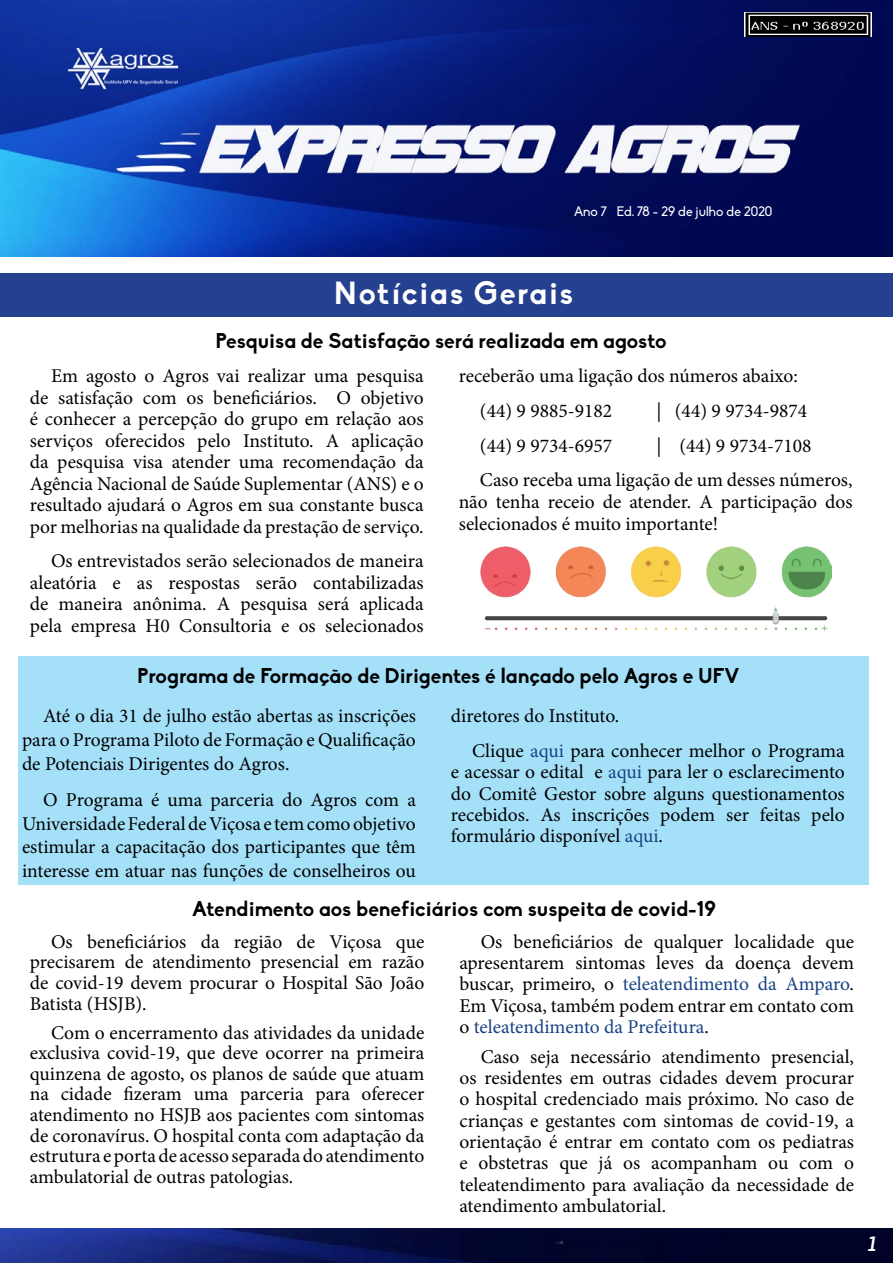
<style>
.page{position:relative;width:893px;height:1263px;background:#fff}
.page>*{position:absolute;margin:0;border:0;box-sizing:border-box;transform-origin:0 0}
.t1{font:700 31.5px "Biko";letter-spacing:.05em;color:#fff}
.t2{font:700 21px "Biko";color:#000}
.t3{font:italic 500 condensed 21px "Akko Pro";color:#fff}
.t4{font:19.5px/21.3px "Minion Pro";color:#000;text-align:justify}
.t5{font:13.5px "Biko";color:#fff}
.s1{color:#184384}
</style>
<div class="page">
<div style="left:18px;top:656px;width:850px;height:228px;background:#a5e0f9"></div>
<img style="left:0;top:1228px;width:893px;height:35px">
<img style="left:0;top:0;width:893px;height:257px">
<img style="left:744px;top:13px;width:128px;height:24px">
<div style="left:0;top:273px;width:893px;height:43px;background:#25408f"></div>
<img style="left:480px;top:547px;width:351px;height:83px">
<p class="t5" style="left:574px;top:204px;width:200px">Ano 7 Ed. 78 - 29 de julho de 2020</p>
<h1 class="t1" style="left:334px;top:274px;width:241px">Notícias Gerais</h1>
<p class="t2" style="left:216px;top:328px;width:453px">Pesquisa de Satisfação será realizada em agosto</p>
<p class="t4" style="left:30px;top:365px;width:395px;text-indent:21px">Em agosto o Agros vai realizar uma pesquisa de satisfação com os beneficiários. O objetivo é conhecer a percepção do grupo em relação aos serviços oferecidos pelo Instituto. A aplicação da pesquisa visa atender uma recomendação da Agência Nacional de Saúde Suplementar (ANS) e o resultado ajudará o Agros em sua constante busca por melhorias na qualidade da prestação de serviço.</p>
<p class="t4" style="left:30px;top:550px;width:395px;text-indent:21px">Os entrevistados serão selecionados de maneira aleatória e as respostas serão contabilizadas de maneira anônima. A pesquisa será aplicada pela empresa H0 Consultoria e os selecionados</p>
<p class="t4" style="left:480px;top:358px;width:320px;line-height:34.8px;text-indent:-21px">receberão uma ligação dos números abaixo: (44) 9 9885-9182</p>
<p class="t4" style="left:656px;top:400px;width:152px">| (44) 9 9734-9874</p>
<p class="t4" style="left:480px;top:428px;width:374px;line-height:34.8px;text-indent:177px">| (44) 9 9734-7108<br>Caso receba uma ligação de um desses números,</p>
<p class="t4" style="left:459px;top:491px;width:395px;line-height:22px">não tenha receio de atender. A participação dos selecionados é muito importante!</p>
<p class="t4" style="left:480px;top:435px;width:134px">(44) 9 9734-6957</p>
<p class="t2" style="left:137px;top:663px;width:604px">Programa de Formação de Dirigentes é lançado pelo Agros e UFV</p>
<p class="t4" style="left:22px;top:704px;width:395px;line-height:23.5px;text-indent:21px">Até o dia 31 de julho estão abertas as inscrições para o Programa Piloto de Formação e Qualificação de Potenciais Dirigentes do Agros.</p>
<p class="t4" style="left:22px;top:788px;width:395px;line-height:23.5px;text-indent:21px">O Programa é uma parceria do Agros com a Universidade Federal de Viçosa e tem como objetivo estimular a capacitação dos participantes que têm interesse em atuar nas funções de conselheiros ou</p>
<p class="t4" style="left:472px;top:699px;width:374px;line-height:34.2px;text-indent:-21px">diretores do Instituto.<br>Clique <span class="s1">aqui</span> para conhecer melhor o Programa</p>
<p class="t4" style="left:451px;top:761px;width:395px">e acessar o edital e <span class="s1">aqui</span> para ler o esclarecimento do Comitê Gestor sobre alguns questionamentos recebidos. As inscrições podem ser feitas pelo formulário disponível <span class="s1">aqui</span>.</p>
<p class="t2" style="left:192px;top:896px;width:525px">Atendimento aos beneficiários com suspeita de covid-19</p>
<p class="t4" style="left:30px;top:931px;width:396px;line-height:20.5px;text-indent:21px">Os beneficiários da região de Viçosa que precisarem de atendimento presencial em razão de covid-19 devem procurar o Hospital São João Batista (HSJB).</p>
<p class="t4" style="left:30px;top:1022px;width:396px;line-height:20.5px;text-indent:21px">Com o encerramento das atividades da unidade exclusiva covid-19, que deve ocorrer na primeira quinzena de agosto, os planos de saúde que atuam na cidade fizeram uma parceria para oferecer atendimento no HSJB aos pacientes com sintomas de coronavírus. O hospital conta com adaptação da estrutura e porta de acesso separada do atendimento ambulatorial de outras patologias.</p>
<p class="t4" style="left:459px;top:931px;width:396px;text-indent:21px">Os beneficiários de qualquer localidade que apresentarem sintomas leves da doença devem buscar, primeiro, o <span class="s1">teleatendimento da Amparo</span>.<br>Em Viçosa, também podem entrar em contato com o <span class="s1">teleatendimento da Prefeitura</span>.</p>
<p class="t4" style="left:459px;top:1046px;width:396px;text-indent:21px">Caso seja necessário atendimento presencial, os residentes em outras cidades devem procurar o hospital credenciado mais próximo. No caso de crianças e gestantes com sintomas de covid-19, a orientação é entrar em contato com os pediatras e obstetras que já os acompanham ou com o teleatendimento para avaliação da necessidade de atendimento ambulatorial.</p>
<p class="t3" style="left:867px;top:1231px;width:11px">1</p>
</div>
